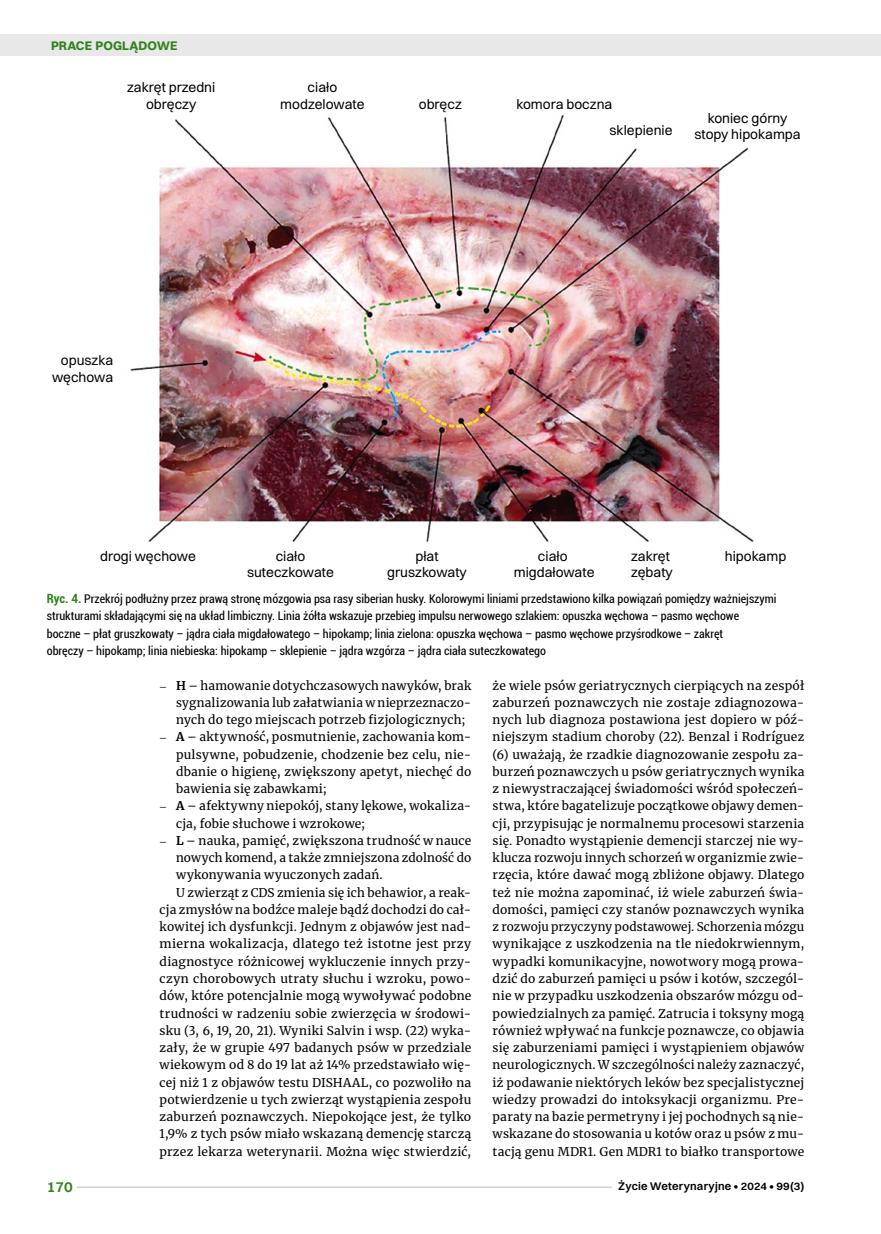
<style>
.page{position:relative;width:881px;height:1234px;background:#fff}
.page>*{position:absolute;margin:0;border:0;box-sizing:border-box;transform-origin:0 0}
.t1{font:600 15px "Switzer";color:#32821c}
.t2{font:13.8px/16.5px "Switzer";color:#000;text-align:center}
.t3{font:700 12.6px "Switzer";color:#32821c}
.t4{font:12px/17.2px "Merriweather";letter-spacing:.015em;color:#000;text-align:justify}
.t5{font:condensed 12px/17.2px "Roboto";color:#000}
.t6{font:600 11.25px "Switzer";letter-spacing:.015em;color:#000}
.s1{font-weight:700;font-size:12.75px;color:#32821c}
.s2{font-family:"Warnock Pro"}
.s3{font-weight:700}
</style>
<div class="page">
<img style="left:130px;top:115px;width:624px;height:427px">
<div style="left:591px;top:76px;width:212px;height:67px;background:#fff"></div>
<div style="left:0;top:35px;width:880px;height:21px;background:#e8e8e8"></div>
<hr style="left:47px;top:1186px;width:565px;height:1px;background:#d2d1d1">
<div style="left:47px;top:1178px;width:30px;height:15px;background:#fff"></div>
<p class="t3" style="left:51px;top:37px;width:128px">PRACE POGLĄDOWE</p>
<p class="t2" style="left:127px;top:79px;width:90px">zakręt przedni obręczy</p>
<p class="t2" style="left:280px;top:79px;width:86px">ciało modzelowate</p>
<p class="t2" style="left:418px;top:95px;width:45px">obręcz</p>
<p class="t2" style="left:609px;top:91px;width:65px;line-height:26.1px;text-align:left;text-indent:-93px">komora boczna sklepienie</p>
<p class="t2" style="left:694px;top:109px;width:108px">koniec górny stopy hipokampa</p>
<p class="t2" style="left:52px;top:352px;width:63px;text-align:right">opuszka węchowa</p>
<p class="t2" style="left:513px;top:547px;width:82px">ciało migdałowate</p>
<p class="t5" style="left:47px;top:589px;width:731px"><span class="s1">Ryc. 4.</span> Przekrój podłużny przez prawą stronę mózgowia psa rasy siberian husky. Kolorowymi liniami przedstawiono kilka powiązań pomiędzy ważniejszymi strukturami składającymi się na układ limbiczny. Linia żółta wskazuje przebieg impulsu nerwowego szlakiem: opuszka węchowa – pasmo węchowe<br>boczne – płat gruszkowaty – jądra ciała migdałowatego – hipokamp; linia zielona: opuszka węchowa – pasmo węchowe przyśrodkowe – zakręt<br>obręczy – hipokamp; linia niebieska: hipokamp – sklepienie – jądra wzgórza – jądra ciała suteczkowatego</p>
<p class="t2" style="left:100px;top:547px;width:97px">drogi węchowe</p>
<p class="t2" style="left:247px;top:547px;width:88px">ciało suteczkowate</p>
<p class="t2" style="left:415px;top:547px;width:25px">płat</p>
<p class="t2" style="left:724px;top:547px;width:63px">hipokamp</p>
<p class="t2" style="left:387px;top:564px;width:81px">gruszkowaty</p>
<p class="t2" style="left:630px;top:547px;width:43px;text-align:left">zakręt zębaty</p>
<p class="t4" style="left:176px;top:676px;width:296px;text-indent:-17px"><span class="s2">–</span> <span class="s3">H</span> – hamowanie dotychczasowych nawyków, brak sygnalizowania lub załatwiania w nieprzeznaczo&shy;nych do tego miejscach potrzeb fizjologicznych;</p>
<p class="t4" style="left:176px;top:727px;width:296px;text-indent:-16px"><span class="s2">–</span> <span class="s3">A</span> – aktywność, posmutnienie, zachowania kom&shy;pulsywne, pobudzenie, chodzenie bez celu, nie&shy;dbanie o higienę, zwiększony apetyt, niechęć do bawienia się zabawkami;</p>
<p class="t4" style="left:176px;top:796px;width:296px;text-indent:-16px"><span class="s2">–</span> <span class="s3">A</span> – afektywny niepokój, stany lękowe, wokaliza&shy;cja, fobie słuchowe i wzrokowe;</p>
<p class="t4" style="left:159px;top:831px;width:313px"><span class="s2">–</span> <span class="s3">L</span> – nauka, pamięć, zwiększona trudność w nauce</p>
<p class="t4" style="left:176px;top:848px;width:296px">nowych komend, a także zmniejszona zdolność do</p>
<p class="t4" style="left:176px;top:865px;width:208px">wykonywania wyuczonych zadań.</p>
<p class="t4" style="left:176px;top:883px;width:296px">U zwierząt z CDS zmienia się ich behawior, a reak-</p>
<p class="t4" style="left:159px;top:900px;width:313px">cja zmysłów na bodźce maleje bądź dochodzi do cał-</p>
<p class="t4" style="left:159px;top:917px;width:313px">kowitej ich dysfunkcji. Jednym z objawów jest nad-</p>
<p class="t4" style="left:159px;top:934px;width:313px">mierna wokalizacja, dlatego też istotne jest przy</p>
<p class="t4" style="left:159px;top:952px;width:313px">diagnostyce różnicowej wykluczenie innych przy-</p>
<p class="t4" style="left:159px;top:969px;width:313px">czyn chorobowych utraty słuchu i wzroku, powo-</p>
<p class="t4" style="left:159px;top:986px;width:313px">dów, które potencjalnie mogą wywoływać podobne</p>
<p class="t4" style="left:159px;top:1003px;width:313px">trudności w radzeniu sobie zwierzęcia w środowi-</p>
<p class="t4" style="left:159px;top:1021px;width:313px">sku (3, 6, 19, 20, 21). Wyniki Salvin i wsp. (22) wyka-</p>
<p class="t4" style="left:159px;top:1038px;width:313px">zały, że w grupie 497 badanych psów w przedziale</p>
<p class="t4" style="left:159px;top:1055px;width:313px">wiekowym od 8 do 19 lat aż 14% przedstawiało wię-</p>
<p class="t4" style="left:159px;top:1072px;width:313px">cej niż 1 z objawów testu DISHAAL, co pozwoliło na</p>
<p class="t4" style="left:159px;top:1090px;width:313px">potwierdzenie u tych zwierząt wystąpienia zespołu</p>
<p class="t4" style="left:159px;top:1107px;width:313px">zaburzeń poznawczych. Niepokojące jest, że tylko</p>
<p class="t4" style="left:159px;top:1124px;width:313px">1,9% z tych psów miało wskazaną demencję starczą</p>
<p class="t4" style="left:159px;top:1141px;width:313px">przez lekarza weterynarii. Można więc stwierdzić,</p>
<p class="t4" style="left:492px;top:676px;width:313px">że wiele psów geriatrycznych cierpiących na zespół zaburzeń poznawczych nie zostaje zdiagnozowa&shy;nych lub diagnoza postawiona jest dopiero w póź&shy;niejszym stadium choroby (22). Benzal i Rodríguez (6) uważają, że rzadkie diagnozowanie zespołu za&shy;burzeń poznawczych u psów geriatrycznych wynika z niewystraczającej świadomości wśród społeczeń&shy;stwa, które bagatelizuje początkowe objawy demen&shy;cji, przypisując je normalnemu procesowi starzenia się. Ponadto wystąpienie demencji starczej nie wy&shy;klucza rozwoju innych schorzeń w organizmie zwie&shy;rzęcia, które dawać mogą zbliżone objawy. Dlatego też nie można zapominać, iż wiele zaburzeń świa&shy;domości, pamięci czy stanów poznawczych wynika z rozwoju przyczyny podstawowej. Schorzenia mózgu wynikające z uszkodzenia na tle niedokrwiennym, wypadki komunikacyjne, nowotwory mogą prowa&shy;dzić do zaburzeń pamięci u psów i kotów, szczegól&shy;nie w przypadku uszkodzenia obszarów mózgu od&shy;powiedzialnych za pamięć. Zatrucia i toksyny mogą również wpływać na funkcje poznawcze, co objawia się zaburzeniami pamięci i wystąpieniem objawów neurologicznych. W szczególności należy zaznaczyć, iż podawanie niektórych leków bez specjalistycznej wiedzy prowadzi do intoksykacji organizmu. Pre&shy;paraty na bazie permetryny i jej pochodnych są nie&shy;wskazane do stosowania u kotów oraz u psów z mu&shy;tacją genu MDR1. Gen MDR1 to białko transportowe</p>
<p class="t1" style="left:47px;top:1177px;width:27px">170</p>
<p class="t6" style="left:618px;top:1179px;width:187px">Życie Weterynaryjne • 2024 • 99(3)</p>
</div>
